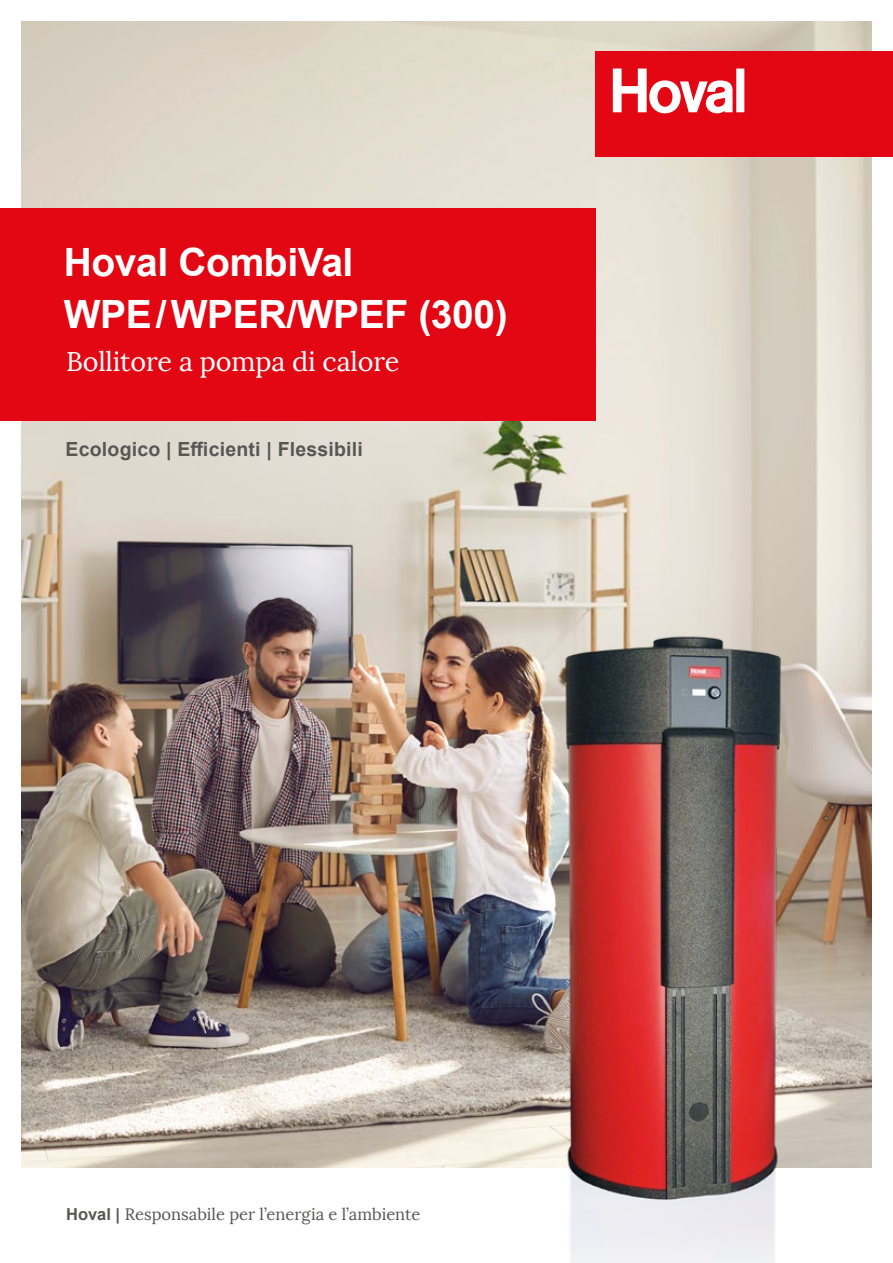
<style>
.page{position:relative;width:893px;height:1263px;background:#fff}
.page>*{position:absolute;margin:0;border:0;box-sizing:border-box;transform-origin:0 0}
.t1{font:700 39px/51px "Arial";letter-spacing:-.01em;color:#fff}
.t2{font:27px "Lora";letter-spacing:-.005em;color:#fff}
.t3{font:700 19.5px "Arial";letter-spacing:.01em;color:#575756}
.t4{font:16.5px "Lora";color:#575756}
.s1{font-family:"Arial";font-weight:700}
</style>
<div class="page">
<img style="left:21px;top:21px;width:851px;height:1146px">
<div style="left:595px;top:51px;width:298px;height:105px;background:#e30613"></div>
<svg style="left:613px;top:69px;width:131px;height:44px"></svg>
<div style="left:0;top:209px;width:595px;height:212px;background:#e30613"></div>
<img style="left:446px;top:618px;width:400px;height:645px">
<h1 class="t1" style="left:64px;top:238px;width:446px">Hoval CombiVal<br>WPE/WPER/WPEF (300)</h1>
<h2 class="t2" style="left:66px;top:344px;width:335px">Bollitore a pompa di calore</h2>
<p class="t3" style="left:66px;top:435px;width:299px">Ecologico | Efficienti | Flessibili</p>
<p class="t4" style="left:66px;top:1204px;width:356px"><span class="s1">Hoval |</span> Responsabile per l’energia e l’ambiente</p>
</div>
